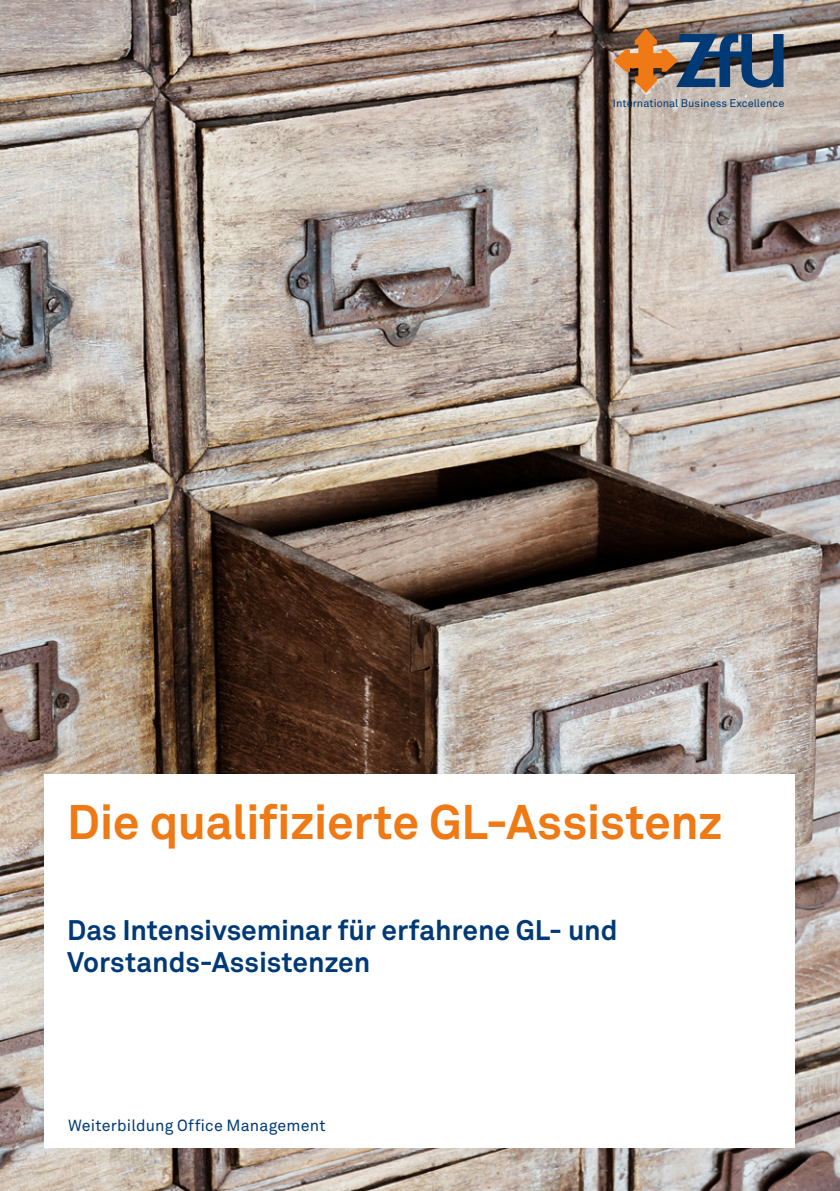
<style>
.page{position:relative;width:840px;height:1191px;background:#fff}
.page>*{position:absolute;margin:0;border:0;box-sizing:border-box;transform-origin:0 0}
.t1{font:700 48px "Akkurat Office";letter-spacing:-.01em;color:#ef7914}
.t2{font:700 28px/32px "Akkurat Office";letter-spacing:-.005em;color:#003a76}
.t3{font:16px "Akkurat Office";letter-spacing:.015em;color:#003a76}
.t4{font:11px "Akkurat Office";color:#003a76}
</style>
<div class="page">
<img style="left:0;top:0;width:839px;height:1191px">
<img style="left:613px;top:28px;width:170px;height:65px">
<div style="left:44px;top:774px;width:750px;height:373px;background:#fff"></div>
<p class="t4" style="left:612px;top:96px;width:173px">International Business Excellence</p>
<h1 class="t1" style="left:67px;top:792px;width:656px">Die qualifizierte GL-Assistenz</h1>
<p class="t2" style="left:67px;top:914px;width:551px">Das Intensivseminar für erfahrene GL- und<br>Vorstands-Assistenzen</p>
<p class="t3" style="left:68px;top:1116px;width:259px">Weiterbildung Office Management</p>
</div>
